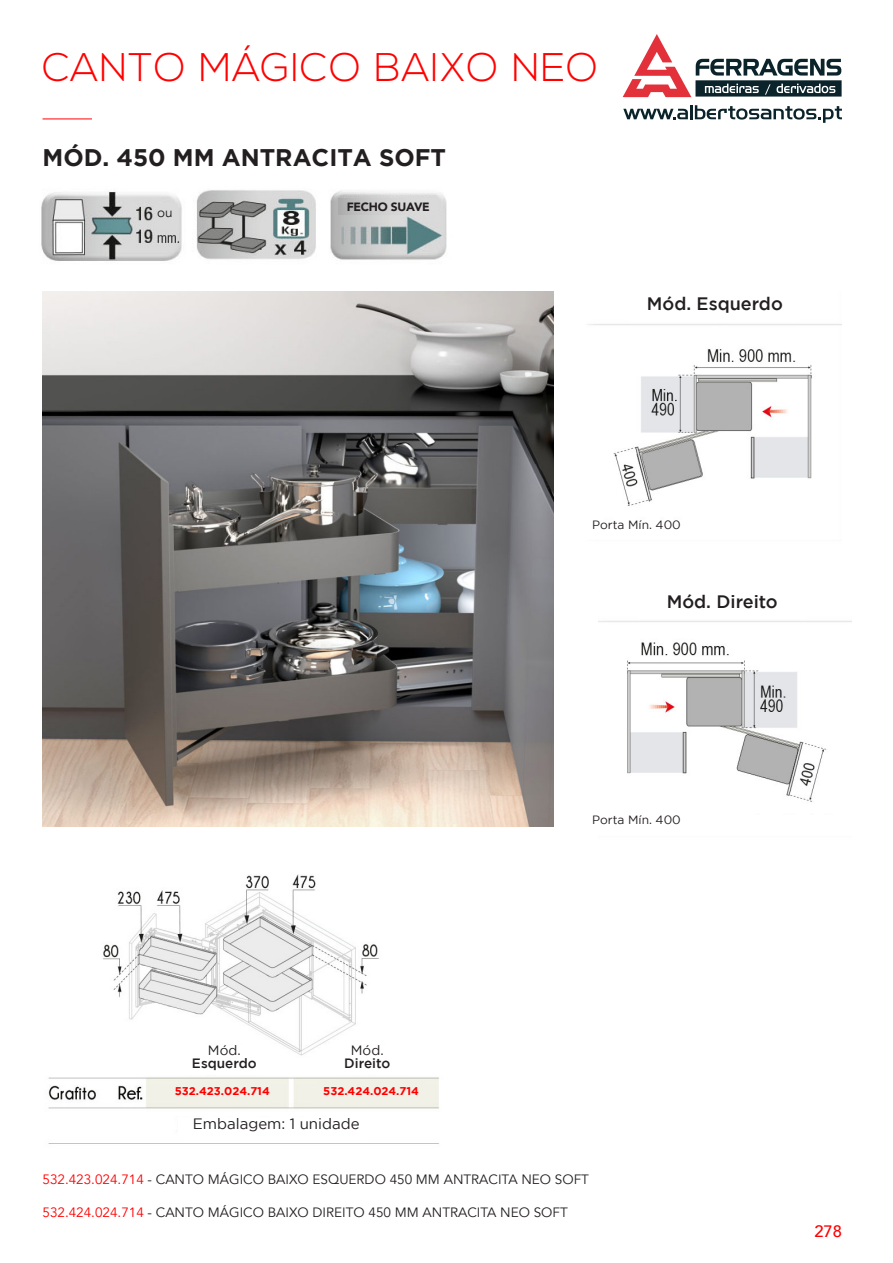
<style>
.page{position:relative;width:893px;height:1263px;background:#fff}
.page>*{position:absolute;margin:0;border:0;box-sizing:border-box;transform-origin:0 0}
.t1{font:300 39.9px "Nexa";letter-spacing:.025em;color:#f00}
.t2{font:700 24px "Gotham";color:#231f20}
.t3{font:500 18px "Gotham";color:#231f20}
.t4{font:500 16.5px "Avenir";color:#f00}
.t5{font:15px "Gotham";color:#231f20}
.t6{font:13.5px "Avenir";color:#231f20}
.t7{font:500 13.5px "Gotham";color:#231f20}
.t8{font:13.5px "Gotham";color:#231f20}
.t9{font:12px "Gotham";color:#231f20}
.t10{font:900 12px "Avenir";letter-spacing:-.02em;color:#231f20}
.t11{font:700 11.25px "Gotham";color:#f00}
.s1{color:#f00}
</style>
<div class="page">
<svg style="left:623px;top:105px;width:219px;height:18px"></svg>
<svg style="left:623px;top:34px;width:219px;height:63px"></svg>
<hr style="left:43px;top:119px;width:49px;height:1px;background:#f00">
<img style="left:43px;top:291px;width:510px;height:535px">
<img style="left:587px;top:324px;width:255px;height:182px">
<img style="left:598px;top:621px;width:254px;height:181px">
<img style="left:41px;top:190px;width:406px;height:71px">
<div style="left:157px;top:203px;width:21px;height:20px;background:#dadada"></div>
<svg style="left:338px;top:199px;width:100px;height:15px"></svg>
<img style="left:48px;top:874px;width:391px;height:270px">
<div style="left:178px;top:1117px;width:197px;height:23px;background:#fff"></div>
<div style="left:178px;top:1045px;width:92px;height:29px;background:#fff"></div>
<div style="left:321px;top:1045px;width:92px;height:29px;background:#fff"></div>
<div style="left:317px;top:1081px;width:109px;height:24px;background:#f1f1e7"></div>
<div style="left:178px;top:1081px;width:90px;height:24px;background:#f1f1e7"></div>
<div style="left:171px;top:1087px;width:103px;height:11px;background:#f1f1e7"></div>
<p class="t1" style="left:43px;top:44px;width:557px">CANTO MÁGICO BAIXO NEO</p>
<p class="t2" style="left:43px;top:144px;width:405px">MÓD. 450 MM ANTRACITA SOFT</p>
<p class="t6" style="left:157px;top:204px;width:17px">ou</p>
<p class="t10" style="left:347px;top:196px;width:85px">FECHO SUAVE</p>
<p class="t3" style="left:647px;top:294px;width:137px">Mód. Esquerdo</p>
<p class="t9" style="left:592px;top:518px;width:90px">Porta Mín. 400</p>
<p class="t3" style="left:667px;top:591px;width:113px">Mód. Direito</p>
<p class="t9" style="left:592px;top:813px;width:90px">Porta Mín. 400</p>
<p class="t8" style="left:208px;top:1042px;width:34px">Mód.</p>
<p class="t7" style="left:192px;top:1056px;width:66px">Esquerdo</p>
<p class="t8" style="left:351px;top:1042px;width:34px">Mód.</p>
<p class="t7" style="left:344px;top:1056px;width:47px">Direito</p>
<p class="t11" style="left:175px;top:1085px;width:96px">532.423.024.714</p>
<p class="t11" style="left:323px;top:1085px;width:97px">532.424.024.714</p>
<p class="t5" style="left:193px;top:1115px;width:168px">Embalagem: 1 unidade</p>
<p class="t6" style="left:43px;top:1171px;width:548px"><span class="s1">532.423.024.714</span> - CANTO MÁGICO BAIXO ESQUERDO 450 MM ANTRACITA NEO SOFT</p>
<p class="t6" style="left:43px;top:1204px;width:527px"><span class="s1">532.424.024.714</span> - CANTO MÁGICO BAIXO DIREITO 450 MM ANTRACITA NEO SOFT</p>
<p class="t4" style="left:814px;top:1217px;width:29px">278</p>
</div>
